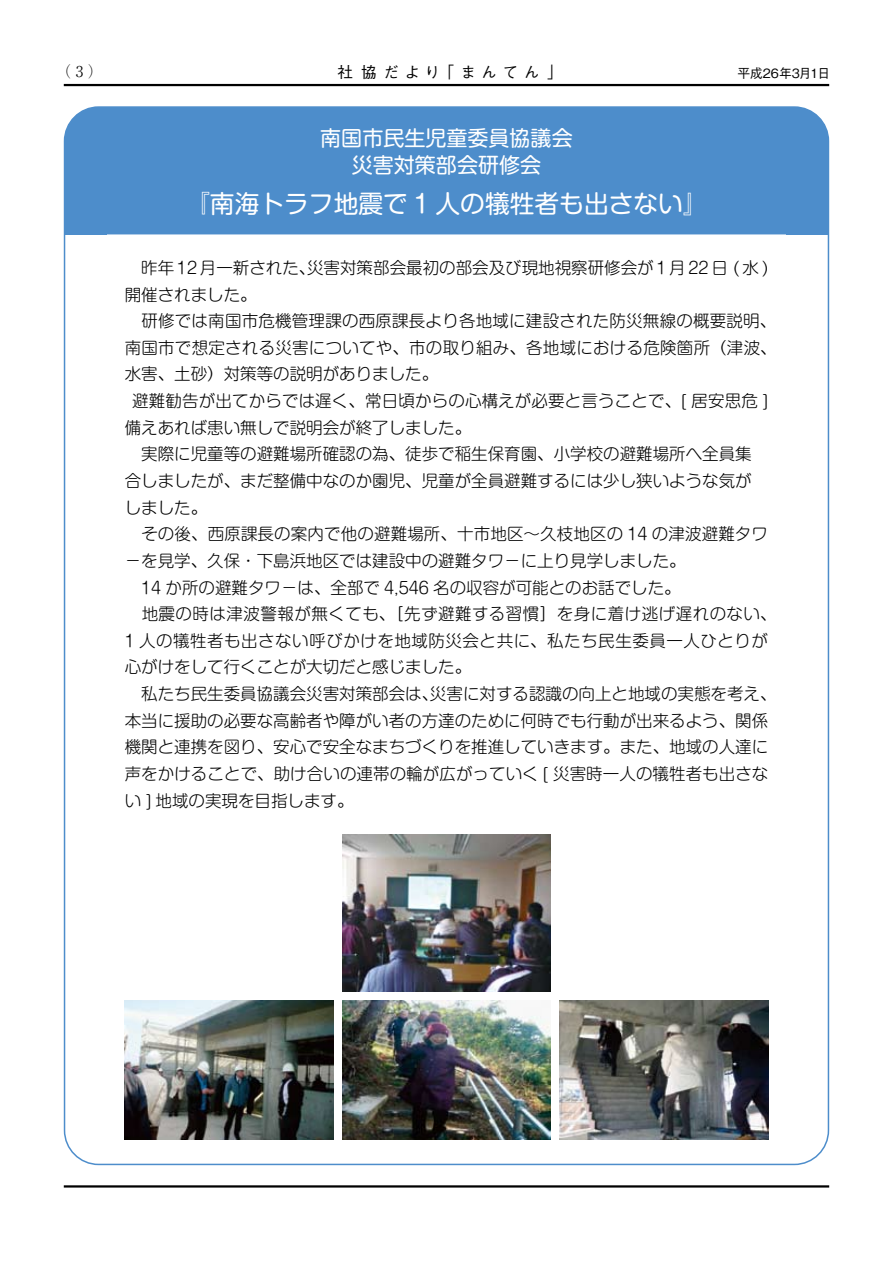
<style>
.page{position:relative;width:893px;height:1263px;background:#fff}
.page>*{position:absolute;margin:0;border:0;box-sizing:border-box;transform-origin:0 0}
.t1{font:24.75px "Shin M Go Pro";color:#fff}
.t2{font:21px/27px "Shin M Go Pro";color:#fff;text-align:center}
.t3{font:300 16.5px/26.7px "Shin M Go Pro";color:#000}
.t4{font:300 16.5px "Shin M Go Pro";letter-spacing:.03em;color:#000}
.t5{font:500 15.75px "Gothic BBB Pro";letter-spacing:.345em;color:#000}
.t6{font:300 15px "Ryumin Pro";color:#000}
.t7{font:500 12.75px "Gothic BBB Pro";color:#000}
</style>
<div class="page">
<hr style="left:64px;top:84px;width:765px;height:2px;background:#000">
<hr style="left:64px;top:1185px;width:765px;height:2px;background:#000">
<div style="left:65px;top:107px;width:763px;height:127px;background:#4d8dcb;border-radius:34px"></div>
<div style="left:65px;top:192px;width:42px;height:42px;background:#4d8dcb"></div>
<div style="left:786px;top:192px;width:42px;height:42px;background:#4d8dcb"></div>
<img style="left:342px;top:1001px;width:209px;height:139px">
<img style="left:125px;top:1001px;width:208px;height:139px">
<img style="left:560px;top:1000px;width:208px;height:140px">
<img style="left:342px;top:835px;width:209px;height:156px">
<p class="t6" style="left:56px;top:60px;width:48px">（ 3 ）</p>
<p class="t5" style="left:338px;top:59px;width:17px">社</p>
<p class="t5" style="left:361px;top:59px;width:180px">協だより「まんてん</p>
<p class="t5" style="left:547px;top:59px;width:17px">」</p>
<p class="t7" style="left:737px;top:63px;width:94px">平成26年月3 日1</p>
<p class="t2" style="left:320px;top:122px;width:254px">南国市民生児童委員協議会災害対策部会研修会</p>
<h1 class="t1" style="left:185px;top:184px;width:524px">『南海トラフ地震で 1 人の犠牲者も出さない『</h1>
<p class="t3" style="left:307px;top:252px;width:463px">災害対策部会最初の部会及び現地視察研修会が 1 月 22 日 ( 水 (</p>
<p class="t3" style="left:125px;top:252px;width:192px">　昨年 12 月一新された、</p>
<p class="t3" style="left:125px;top:279px;width:133px">開催されました。</p>
<p class="t3" style="left:125px;top:306px;width:653px">　研修では南国市危機管理課の西原課長より各地域に建設された防災無線の概要説明、</p>
<p class="t3" style="left:125px;top:332px;width:653px">南国市で想定される災害についてや、市の取り組み、各地域における危険箇所（津波、</p>
<p class="t3" style="left:125px;top:359px;width:315px">水害、土砂）対策等の説明がありました。</p>
<p class="t3" style="left:132px;top:386px;width:637px">避難勧告が出てからでは遅く、常日頃からの心構えが必要と言うことで、[ 居安思危 [</p>
<p class="t3" style="left:125px;top:412px;width:348px">備えあれば患い無しで説明会が終了しました。</p>
<p class="t3" style="left:125px;top:439px;width:628px">　実際に児童等の避難場所確認の為、徒歩で稲生保育園、小学校の避難場所へ全員集</p>
<p class="t3" style="left:125px;top:465px;width:628px">合しましたが、まだ整備中なのか園児、児童が全員避難するには少し狭いような気が</p>
<p class="t3" style="left:125px;top:492px;width:84px">しました。</p>
<p class="t3" style="left:125px;top:519px;width:645px">　その後、西原課長の案内で他の避難場所、十市地区〜久枝地区の 14 の津波避難タワ</p>
<p class="t3" style="left:125px;top:545px;width:562px">−を見学、久保・下島浜地区では建設中の避難タワ−に上り見学しました。</p>
<p class="t3" style="left:125px;top:572px;width:557px">　14 か所の避難タワ−は、全部で 4,546 名の収容が可能とのお話でした。</p>
<p class="t4" style="left:125px;top:601px;width:653px">　地震の時は津波警報が無くても、［先ず避難する習慣］を身に着け逃げ遅れのない、</p>
<p class="t4" style="left:125px;top:627px;width:645px">1 人の犠牲者も出さない呼びかけを地域防災会と共に、私たち民生委員一人ひとりが</p>
<p class="t3" style="left:125px;top:652px;width:348px">心がけをして行くことが大切だと感じました。</p>
<p class="t3" style="left:430px;top:678px;width:348px">災害に対する認識の向上と地域の実態を考え、</p>
<p class="t3" style="left:125px;top:678px;width:645px">　私たち民生委員協議会災害対策部会は、<br>本当に援助の必要な高齢者や障がい者の方達のために何時でも行動が出来るよう、関係機関と連携を図り、安心で安全なまちづくりを推進していきます。また、地域の人達に声をかけることで、助け合いの連帯の輪が広がっていく [ 災害時一人の犠牲者も出さない ] 地域の実現を目指します。</p>
</div>
